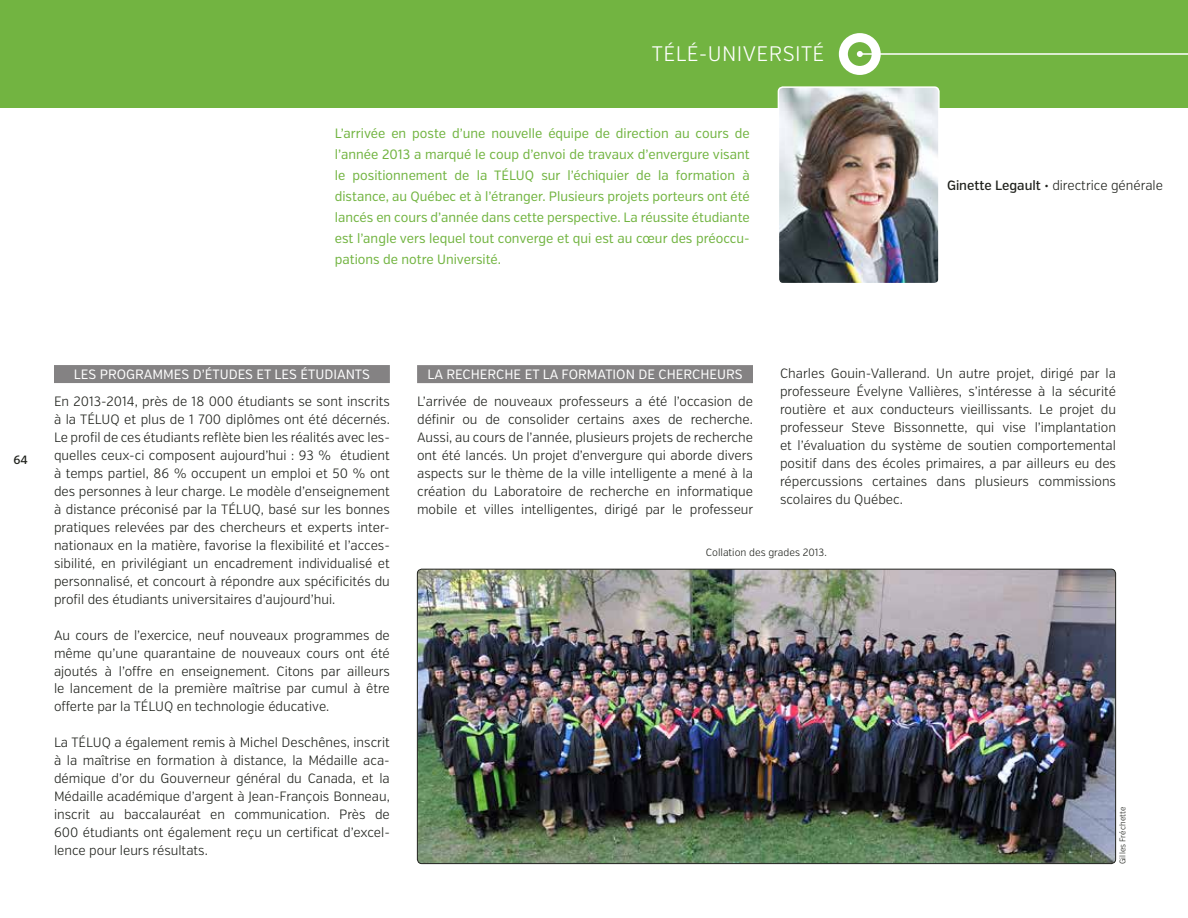
<style>
.page{position:relative;width:1188px;height:918px;background:#fff}
.page>*{position:absolute;margin:0;border:0;box-sizing:border-box;transform-origin:0 0}
.t1{font:300 21px "Verb Cond";letter-spacing:.02em;color:#fff}
.t2{font:300 13.5px/18px "Verb Cond";color:#20221d;text-align:justify}
.t3{font:13.5px/21px "Verb Cond";color:#72b441;text-align:justify}
.t4{font:13.5px "Verb Cond";color:#fff}
.t5{font:500 12px "Verb Cond";color:#20221d}
.t6{font:300 10.5px "Verb Cond";color:#20221d}
.t7{font:300 8.25px "Verb Cond";letter-spacing:.01em;color:#20221d}
.s1{font-weight:500}
.s2{font-size:10.5px}
</style>
<div class="page">
<div style="left:0;top:0;width:1188px;height:107px;background:#72b441"></div>
<div style="left:839px;top:33px;width:42px;height:42px;border:9px solid #fff;border-radius:50%"></div>
<hr style="left:860px;top:53px;width:328px;height:2px;background:#fff">
<svg style="left:857px;top:51px;width:6px;height:6px"></svg>
<img style="left:781px;top:89px;width:156px;height:192px">
<div style="left:778px;top:86px;width:162px;height:198px;border:2px solid #fff;border-radius:4px"></div>
<div style="left:54px;top:365px;width:336px;height:18px;background:#848283"></div>
<div style="left:417px;top:365px;width:336px;height:18px;background:#848283"></div>
<img style="left:417px;top:569px;width:699px;height:294px">
<h1 class="t1" style="left:652px;top:42px;width:174px">TÉLÉ-UNIVERSITÉ</h1>
<p class="t3" style="left:335px;top:123px;width:416px">L’arrivée en poste d’une nouvelle équipe de direction au cours de l’année 2013 a marqué le coup d’envoi de travaux d’envergure visant le positionnement de la TÉLUQ sur l’échiquier de la formation à distance, au Québec et à l’étranger. Plusieurs projets porteurs ont été lancés en cours d’année dans cette perspective. La réussite étudiante est l’angle vers lequel tout converge et qui est au cœur des préoccu&shy;pations de notre Université.</p>
<p class="t2" style="left:947px;top:176px;width:217px"><span class="s1">Ginette Legault</span> <span class="s2">•</span> directrice générale</p>
<p class="t5" style="left:14px;top:452px;width:16px">64</p>
<p class="t4" style="left:74px;top:366px;width:298px">LES PROGRAMMES D’ÉTUDES ET LES ÉTUDIANTS</p>
<p class="t2" style="left:54px;top:392px;width:337px;text-align:left">En 2013-2014, près de 18 000 étudiants se sont inscrits à la TÉLUQ et plus de 1 700 diplômes ont été décernés.<br>Le profil de ces étudiants reflète bien les réalités avec les&shy;quelles ceux-ci composent aujourd’hui : 93 % étudient à temps partiel, 86 % occupent un emploi et 50 % ont des personnes à leur charge. Le modèle d’enseignement à distance préconisé par la TÉLUQ, basé sur les bonnes pratiques relevées par des chercheurs et experts inter&shy;nationaux en la matière, favorise la flexibilité et l’acces&shy;sibilité, en privilégiant un encadrement individualisé et personnalisé, et concourt à répondre aux spécificités du profil des étudiants universitaires d’aujourd’hui.</p>
<p class="t2" style="left:54px;top:626px;width:337px">Au cours de l’exercice, neuf nouveaux programmes de même qu’une quarantaine de nouveaux cours ont été ajoutés à l’offre en enseignement. Citons par ailleurs le lancement de la première maîtrise par cumul à être offerte par la TÉLUQ en technologie éducative.</p>
<p class="t2" style="left:54px;top:734px;width:337px">La TÉLUQ a également remis à Michel Deschênes, inscrit à la maîtrise en formation à distance, la Médaille aca&shy;démique d’or du Gouverneur général du Canada, et la Médaille académique d’argent à Jean-François Bonneau, inscrit au baccalauréat en communication. Près de 600 étudiants ont également reçu un certificat d’excel&shy;lence pour leurs résultats.</p>
<p class="t4" style="left:427px;top:366px;width:317px">LA RECHERCHE ET LA FORMATION DE CHERCHEURS</p>
<p class="t2" style="left:417px;top:392px;width:338px">L’arrivée de nouveaux professeurs a été l’occasion de définir ou de consolider certains axes de recherche.<br>Aussi, au cours de l’année, plusieurs projets de recherche ont été lancés. Un projet d’envergure qui aborde divers aspects sur le thème de la ville intelligente a mené à la création du Laboratoire de recherche en informatique mobile et villes intelligentes, dirigé par le professeur</p>
<p class="t2" style="left:780px;top:365px;width:337px">Charles Gouin-Vallerand. Un autre projet, dirigé par la professeure Évelyne Vallières, s’intéresse à la sécurité routière et aux conducteurs vieillissants. Le projet du professeur Steve Bissonnette, qui vise l’implantation et l’évaluation du système de soutien comportemental positif dans des écoles primaires, a par ailleurs eu des répercussions certaines dans plusieurs commissions scolaires du Québec.</p>
<p class="t6" style="left:706px;top:546px;width:122px">Collation des grades 2013.</p>
<p class="t7" style="left:1118px;top:864px;width:59px;rotate:-90deg">Gilles Fréchette</p>
</div>
